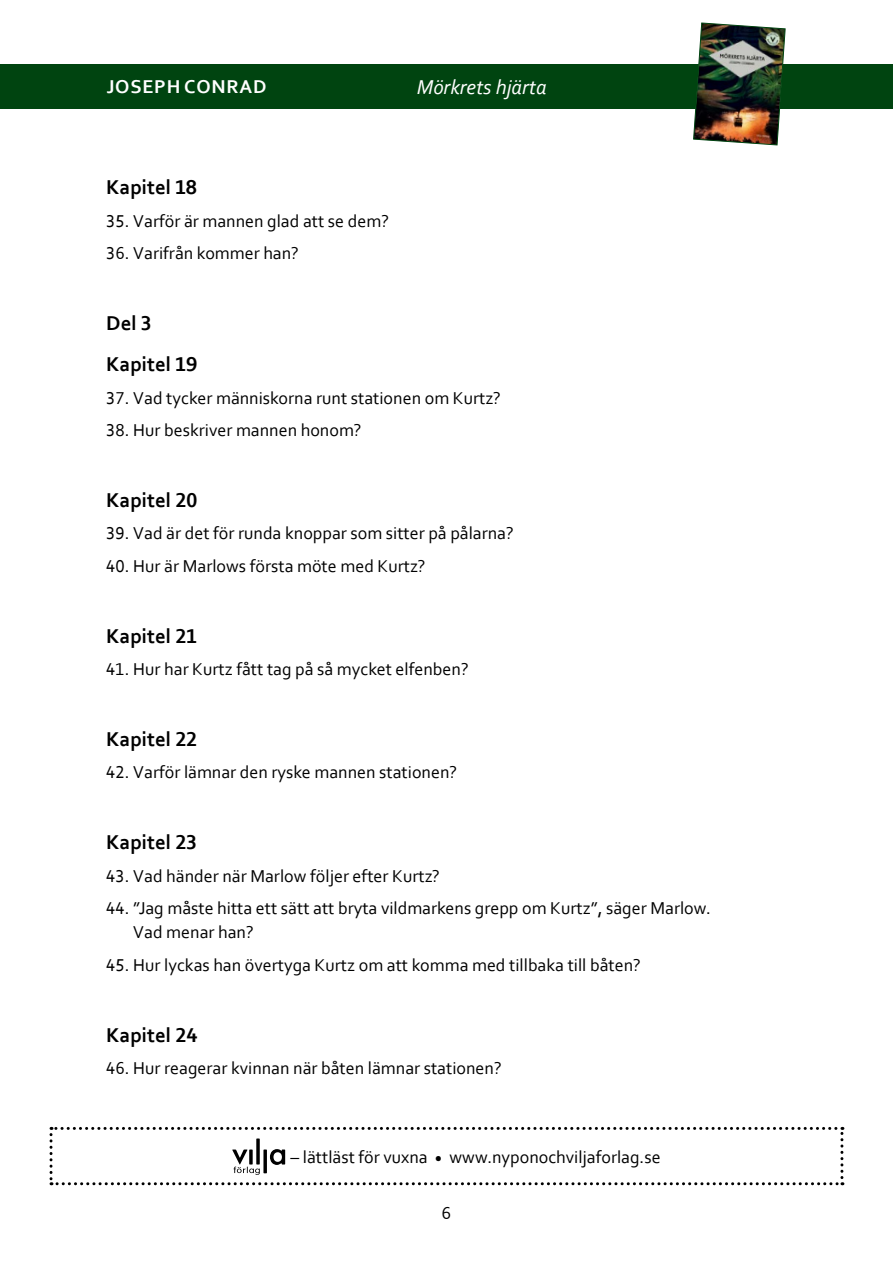
<style>
.page{position:relative;width:893px;height:1263px;background:#fff}
.page>*{position:absolute;margin:0;border:0;box-sizing:border-box;transform-origin:0 0}
.t1{font:700 21px/41px "Corbel";color:#000}
.t2{font:italic 21px "Corbel";color:#fff}
.t3{font:700 19.5px "Corbel";letter-spacing:.04em;color:#fff}
.t4{font:18px/24px "Corbel";color:#000}
</style>
<div class="page">
<div style="left:0;top:64px;width:893px;height:44px;background:#004410"></div>
<img style="left:693px;top:23px;width:92px;height:122px">
<svg style="left:50px;top:1127px;width:793px;height:58px"></svg>
<p class="t3" style="left:107px;top:75px;width:161px">JOSEPH CONRAD</p>
<p class="t2" style="left:417px;top:74px;width:131px">Mörkrets hjärta</p>
<p class="t1" style="left:106px;top:166px;width:92px">Kapitel 18</p>
<p class="t4" style="left:106px;top:208px;width:284px">35. Varför är mannen glad att se dem?</p>
<p class="t4" style="left:106px;top:241px;width:194px">36. Varifrån kommer han?</p>
<p class="t1" style="left:106px;top:302px;width:93px">Del 3<br>Kapitel 19</p>
<p class="t4" style="left:106px;top:385px;width:396px">37. Vad tycker människorna runt stationen om Kurtz?</p>
<p class="t4" style="left:106px;top:418px;width:257px">38. Hur beskriver mannen honom?</p>
<p class="t1" style="left:106px;top:479px;width:92px">Kapitel 20</p>
<p class="t4" style="left:106px;top:521px;width:409px">39. Vad är det för runda knoppar som sitter på pålarna?</p>
<p class="t4" style="left:106px;top:553px;width:321px">40. Hur är Marlows första möte med Kurtz?</p>
<p class="t1" style="left:106px;top:615px;width:92px">Kapitel 21</p>
<p class="t4" style="left:106px;top:657px;width:364px">41. Hur har Kurtz fått tag på så mycket elfenben?</p>
<p class="t1" style="left:106px;top:718px;width:92px">Kapitel 22</p>
<p class="t4" style="left:106px;top:760px;width:352px">42. Varför lämnar den ryske mannen stationen?</p>
<p class="t1" style="left:106px;top:821px;width:92px">Kapitel 23</p>
<p class="t4" style="left:106px;top:863px;width:335px">43. Vad händer när Marlow följer efter Kurtz?</p>
<p class="t4" style="left:133px;top:896px;width:579px;text-indent:-27px">44. ”Jag måste hitta ett sätt att bryta vildmarkens grepp om Kurtz”, säger Marlow.<br>Vad menar han?</p>
<p class="t4" style="left:106px;top:952px;width:536px">45. Hur lyckas han övertyga Kurtz om att komma med tillbaka till båten?</p>
<p class="t1" style="left:106px;top:1013px;width:93px">Kapitel 24</p>
<p class="t4" style="left:106px;top:1055px;width:397px">46. Hur reagerar kvinnan när båten lämnar stationen?</p>
<p class="t4" style="left:291px;top:1144px;width:372px">– lättläst för vuxna <sub>•</sub> www.nyponochviljaforlag.se</p>
<p class="t4" style="left:442px;top:1200px;width:11px">6</p>
</div>
